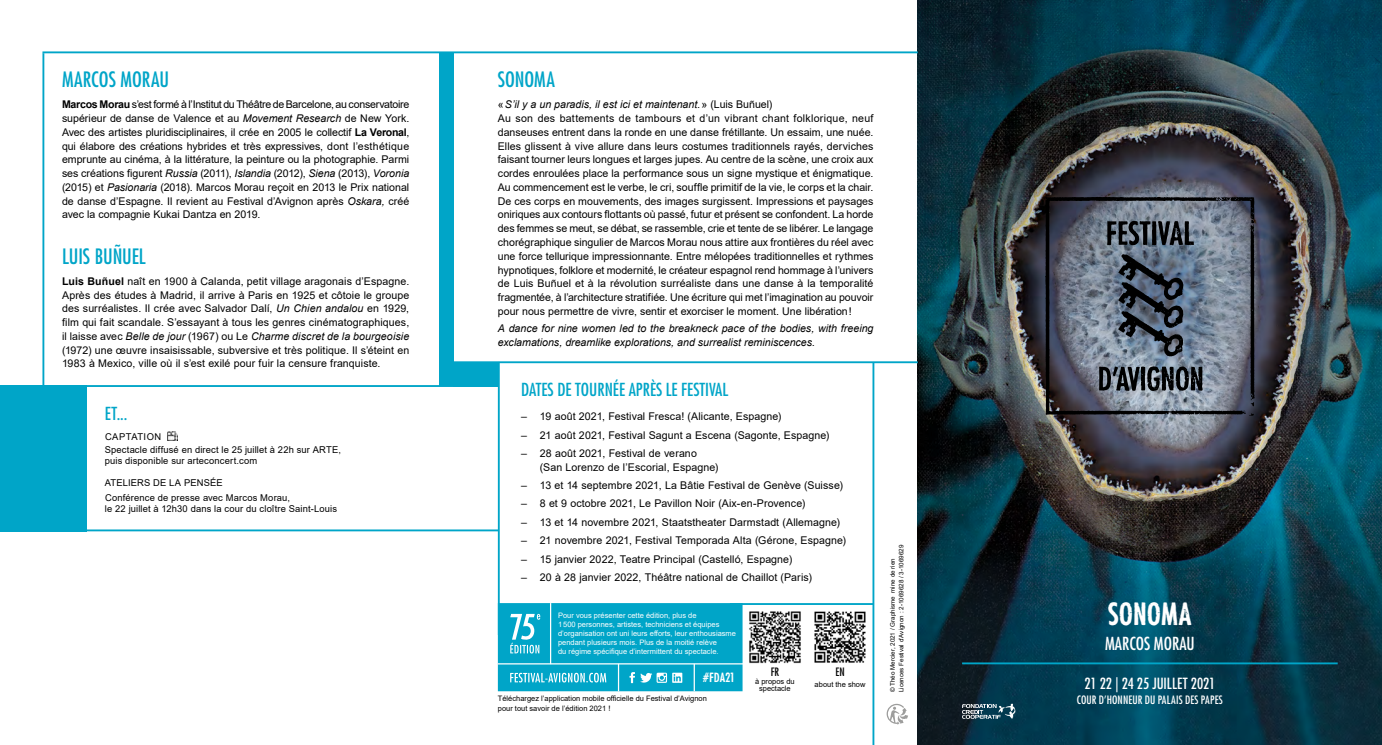
<style>
.page{position:relative;width:1382px;height:745px;background:#fff}
.page>*{position:absolute;margin:0;border:0;box-sizing:border-box;transform-origin:0 0}
.t1{font:30px "Futur Avignon CAP";color:#fff}
.t2{font:condensed 20.62px "Futura LT";letter-spacing:-.005em;color:#00a5c8}
.t3{font:condensed 17.5px "Futura LT";color:#00a5c8}
.t4{font:condensed 17.5px "Futura LT";color:#fff}
.t5{font:condensed 15px "Futura LT";color:#fff}
.t6{font:12.5px "Futur Avignon CAP";color:#fff}
.t7{font:condensed 11.25px "Futura LT";letter-spacing:.01em;color:#fff}
.t8{font:500 condensed 11.25px "Futura LT Pro";color:#000}
.t9{font:10.62px/13.8px "Arial";color:#000}
.t10{font:italic 10.62px/13.8px "Arial";color:#000}
.t11{font:9.38px/13px "Arial";letter-spacing:.015em;color:#000}
.t12{font:7.5px/8.8px "Arial";color:#fff}
.t13{font:7.5px/10px "Arial";color:#000}
.t14{font:6.25px/8.8px "Arial";color:#000}
.s1{font-weight:700}
.s2{font-style:italic}
</style>
<div class="page">
<svg style="left:887px;top:703px;width:21px;height:21px"></svg>
<svg style="left:498px;top:603px;width:244px;height:88px;background:#11abcb"></svg>
<img style="left:918px;top:0;width:464px;height:744px">
<svg style="left:1045px;top:197px;width:210px;height:218px;background:#616a78"></svg>
<svg style="left:1215px;top:197px;width:16px;height:4px"></svg>
<svg style="left:1251px;top:219px;width:4px;height:7px"></svg>
<svg style="left:1243px;top:394px;width:11px;height:21px"></svg>
<svg style="left:962px;top:703px;width:54px;height:15px"></svg>
<hr style="left:42px;top:51px;width:876px;height:2px;background:#00a5c8">
<hr style="left:0;top:385px;width:498px;height:2px;background:#00a5c8">
<hr style="left:0;top:529px;width:498px;height:2px;background:#00a5c8">
<hr style="left:498px;top:362px;width:2px;height:272px;background:#00a5c8">
<hr style="left:42px;top:53px;width:2px;height:360px;background:#00a5c8">
<div style="left:440px;top:52px;width:14px;height:334px;background:#00a5c8"></div>
<hr style="left:962px;top:662px;width:376px;height:2px;background:#00a5c8">
<hr style="left:872px;top:362px;width:2px;height:382px;background:#00a5c8">
<hr style="left:730px;top:602px;width:143px;height:2px;background:#00a5c8">
<hr style="left:452px;top:361px;width:466px;height:2px;background:#00a5c8">
<div style="left:453px;top:362px;width:46px;height:24px;background:#00a5c8"></div>
<svg style="left:167px;top:431px;width:11px;height:9px"></svg>
<img style="left:749px;top:611px;width:52px;height:51px">
<img style="left:814px;top:611px;width:52px;height:51px">
<div style="left:0;top:385px;width:86px;height:146px;background:#00a5c8"></div>
<h2 class="t2" style="left:62px;top:67px;width:109px">MARCOS MORAU</h2>
<p class="t9" style="left:62px;top:98px;width:349px;text-align:justify"><span class="s1">Marcos Morau</span> s’est formé à l’Institut du Théâtre de Barcelone, au conservatoire supérieur de danse de Valence et au <span class="s2">Movement Research</span> de New York.<br>Avec des artistes pluridisciplinaires, il crée en 2005 le collectif <span class="s1">La Veronal</span>, qui élabore des créations hybrides et très expressives, dont l’esthétique emprunte au cinéma, à la littérature, la peinture ou la photographie. Parmi ses créations figurent <span class="s2">Russia</span> (2011), <span class="s2">Islandia</span> (2012), <span class="s2">Siena</span> (2013), <span class="s2">Voronia </span>(2015) et <span class="s2">Pasionaria</span> (2018). Marcos Morau reçoit en 2013 le Prix national de danse d’Espagne. Il revient au Festival d’Avignon après <span class="s2">Oskara,</span> créé avec la compagnie Kukai Dantza en 2019.</p>
<h2 class="t2" style="left:62px;top:244px;width:85px">LUIS BUÑUEL</h2>
<p class="t9" style="left:62px;top:274px;width:349px;text-align:justify"><span class="s1">Luis Buñuel</span> naît en 1900 à Calanda, petit village aragonais d’Espagne.<br>Après des études à Madrid, il arrive à Paris en 1925 et côtoie le groupe des surréalistes. Il crée avec Salvador Dalí, <span class="s2">Un Chien andalou</span> en 1929, film qui fait scandale. S’essayant à tous les genres cinématographiques, il laisse avec <span class="s2">Belle de jour</span> (1967) ou Le <span class="s2">Charme discret de la bourgeoisie </span>(1972) une œuvre insaisissable, subversive et très politique. Il s’éteint en 1983 à Mexico, ville où il s’est exilé pour fuir la censure franquiste.</p>
<h3 class="t3" style="left:105px;top:402px;width:24px">ET...</h3>
<p class="t11" style="left:105px;top:430px;width:238px">CAPTATION<br>Spectacle diffusé en direct le 25 juillet à 22h sur ARTE,</p>
<p class="t11" style="left:105px;top:454px;width:154px">puis disponible sur arteconcert.com</p>
<p class="t11" style="left:105px;top:475px;width:187px;line-height:14.8px">ATELIERS DE LA PENSÉE<br>Conférence de presse avec Marcos Morau,</p>
<p class="t11" style="left:105px;top:502px;width:234px">le 22 juillet à 12h30 dans la cour du cloître Saint-Louis</p>
<h2 class="t2" style="left:498px;top:67px;width:59px">SONOMA</h2>
<p class="t9" style="left:498px;top:98px;width:377px">«<span class="s2">S’il y a un paradis, il est ici et maintenant.</span>» (Luis Buñuel)<br>Au son des battements de tambours et d’un vibrant chant folklorique, neuf danseuses entrent dans la ronde en une danse frétillante. Un essaim, une nuée.<br>Elles glissent à vive allure dans leurs costumes traditionnels rayés, derviches faisant tourner leurs longues et larges jupes. Au centre de la scène, une croix aux cordes enroulées place la performance sous un signe mystique et énigmatique.<br>Au commencement est le verbe, le cri, souffle primitif de la vie, le corps et la chair.<br>De ces corps en mouvements, des images surgissent. Impressions et paysages oniriques aux contours flottants où passé, futur et présent se confondent. La horde des femmes se meut, se débat, se rassemble, crie et tente de se libérer. Le langage chorégraphique singulier de Marcos Morau nous attire aux frontières du réel avec une force tellurique impressionnante. Entre mélopées traditionnelles et rythmes hypnotiques, folklore et modernité, le créateur espagnol rend hommage à l’univers de Luis Buñuel et à la révolution surréaliste dans une danse à la temporalité fragmentée, à l’architecture stratifiée. Une écriture qui met l’imagination au pouvoir pour nous permettre de vivre, sentir et exorciser le moment. Une libération!</p>
<p class="t10" style="left:498px;top:321px;width:377px">A dance for nine women led to the breakneck pace of the bodies, with freeing exclamations, dreamlike explorations, and surrealist reminiscences.</p>
<h3 class="t3" style="left:521px;top:378px;width:209px">DATES DE TOURNÉE APRÈS LE FESTIVAL</h3>
<p class="t9" style="left:521px;top:409px;width:262px">– 19 août 2021, Festival Fresca! (Alicante, Espagne)</p>
<p class="t9" style="left:521px;top:427px;width:310px">– 21 août 2021, Festival Sagunt a Escena (Sagonte, Espagne)</p>
<p class="t9" style="left:540px;top:446px;width:180px;text-indent:-19px">– 28 août 2021, Festival de verano (San Lorenzo de l’Escorial, Espagne)</p>
<p class="t9" style="left:521px;top:478px;width:323px">– 13 et 14 septembre 2021, La Bâtie Festival de Genève (Suisse)</p>
<p class="t9" style="left:521px;top:496px;width:286px">– 8 et 9 octobre 2021, Le Pavillon Noir (Aix-en-Provence)</p>
<p class="t9" style="left:521px;top:515px;width:320px">– 13 et 14 novembre 2021, Staatstheater Darmstadt (Allemagne)</p>
<p class="t9" style="left:521px;top:533px;width:326px">– 21 novembre 2021, Festival Temporada Alta (Gérone, Espagne)</p>
<p class="t9" style="left:521px;top:551px;width:273px">– 15 janvier 2022, Teatre Principal (Castelló, Espagne)</p>
<p class="t9" style="left:521px;top:570px;width:292px">– 20 à 28 janvier 2022, Théâtre national de Chaillot (Paris)</p>
<p class="t12" style="left:558px;top:611px;width:179px">Pour vous présenter cette édition, plus de<br>1500 personnes, artistes, techniciens et équipes d’organisation ont uni leurs efforts, leur enthousiasme pendant plusieurs mois. Plus de la moitié relève<br>du régime spécifique d’intermittent du spectacle.</p>
<p class="t6" style="left:702px;top:669px;width:33px">#FDA21</p>
<p class="t13" style="left:498px;top:693px;width:211px">Téléchargez l’application mobile officielle du Festival d’Avignon pour tout savoir de l’édition 2021 !</p>
<p class="t8" style="left:771px;top:663px;width:10px">FR</p>
<p class="t13" style="left:755px;top:676px;width:41px;line-height:7.5px;text-align:center">à propos du spectacle</p>
<p class="t8" style="left:835px;top:663px;width:11px">EN</p>
<p class="t13" style="left:815px;top:679px;width:52px">about the show</p>
<p class="t14" style="left:888px;top:691px;width:149px;rotate:-90deg">© Théo Mercier, 2021 / Graphisme mine de rien<br>Licences Festival d’Avignon : 2-1069628 / 3-1069629</p>
<h1 class="t1" style="left:1108px;top:595px;width:86px">SONOMA</h1>
<h3 class="t4" style="left:1105px;top:632px;width:91px">MARCOS MORAU</h3>
<h3 class="t5" style="left:1084px;top:673px;width:132px">21 22 | 24 25 JUILLET 2021</h3>
<p class="t7" style="left:1077px;top:692px;width:148px">COUR D’HONNEUR DU PALAIS DES PAPES</p>
</div>
